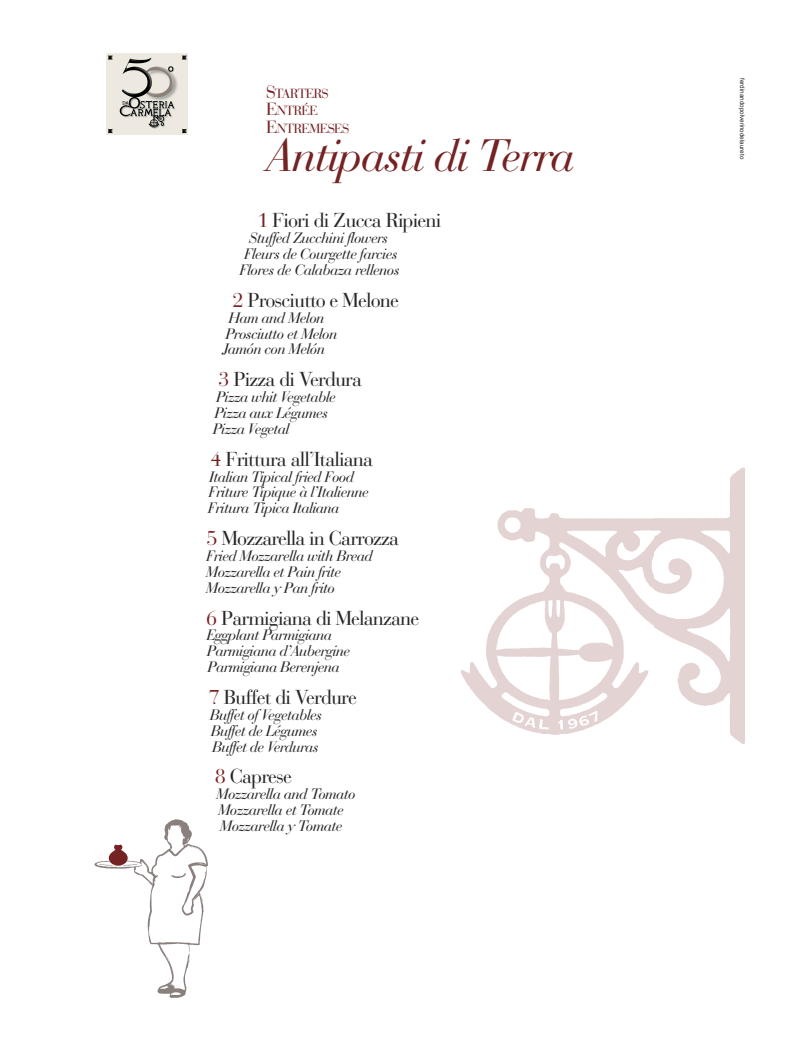
<style>
.page{position:relative;width:798px;height:1053px;background:#fff}
.page>*{position:absolute;margin:0;border:0;box-sizing:border-box;transform-origin:0 0}
.t1{font:italic 45px "Bauer Bodoni";letter-spacing:-.045em;color:#752223}
.t2{font:20px "Bauer Bodoni";letter-spacing:-.045em;color:#272627}
.t3{font:italic 15px/15.9px "Bauer Bodoni";letter-spacing:-.045em;color:#272627}
.t4{font:13.12px/17.5px "Bauer Bodoni";letter-spacing:-.06em;color:#752223}
.t5{font:6.25px "Helvetica";color:#272627}
.s1{font-size:17.5px}
.s2{color:#752223}
</style>
<div class="page">
<img style="left:94px;top:819px;width:114px;height:179px">
<img style="left:461px;top:508px;width:193px;height:227px">
<img style="left:106px;top:53px;width:82px;height:82px">
<svg style="left:109px;top:844px;width:19px;height:21px"></svg>
<img style="left:654px;top:467px;width:90px;height:277px">
<svg style="left:669px;top:531px;width:13px;height:14px"></svg>
<svg style="left:669px;top:611px;width:13px;height:13px"></svg>
<svg style="left:669px;top:690px;width:13px;height:14px"></svg>
<p class="t4" style="left:266px;top:86px;width:85px"><span class="s1">S</span>TARTERS<br><span class="s1">E</span>NTRÉE<br><span class="s1">E</span>NTREMESES</p>
<h1 class="t1" style="left:266px;top:140px;width:310px">Antipasti di Terra</h1>
<h2 class="t2" style="left:257px;top:213px;width:185px"><span class="s2">1</span> Fiori di Zucca Ripieni</h2>
<p class="t3" style="left:239px;top:232px;width:162px;text-align:center">Stuffed Zucchiniflowers<br>Fleurs de Courgette farcies<br>Flores de Calabaza rellenos</p>
<h2 class="t2" style="left:232px;top:293px;width:168px"><span class="s2">2</span> Prosciutto e Melone</h2>
<p class="t3" style="left:223px;top:311px;width:116px;text-indent:6px">Ham and Melon<br>Prosciutto et Melon<br>Jamón con Melón</p>
<h2 class="t2" style="left:218px;top:372px;width:145px"><span class="s2">3</span> Pizza di Verdura</h2>
<p class="t3" style="left:213px;top:391px;width:125px">Pizza whit Vegetable<br>Pizza aux Légumes<br>Pizza Vegetal</p>
<h2 class="t2" style="left:210px;top:451px;width:164px"><span class="s2">4</span> Frittura all’Italiana</h2>
<p class="t3" style="left:208px;top:470px;width:162px">Italian Tipical fried Food<br>Friture Tipique à l’Italienne<br>Fritura Tipica Italiana</p>
<h2 class="t2" style="left:206px;top:531px;width:194px"><span class="s2">5</span> Mozzarella in Carrozza</h2>
<p class="t3" style="left:206px;top:549px;width:168px">Fried Mozzarella with Bread<br>Mozzarella et Pain frite<br>Mozzarella y Pan frito</p>
<h2 class="t2" style="left:206px;top:610px;width:214px"><span class="s2">6</span> Parmigiana di Melanzane</h2>
<p class="t3" style="left:206px;top:629px;width:145px">Eggplant Parmigiana<br>Parmigiana d’Aubergine<br>Parmigiana Berenjena</p>
<h2 class="t2" style="left:209px;top:689px;width:149px"><span class="s2">7</span> Buffet di Verdure</h2>
<p class="t3" style="left:210px;top:708px;width:114px">Buffet of Vegetables<br>Buffet de Légumes<br>Buffet de Verduras</p>
<h2 class="t2" style="left:215px;top:769px;width:79px"><span class="s2">8</span> Caprese</h2>
<p class="t3" style="left:216px;top:788px;width:141px">Mozzarella and Tomato<br>Mozzarella et Tomate<br>Mozzarella y Tomate</p>
<p class="t5" style="left:744px;top:78px;width:82px;rotate:90deg">ferdinandopolverinodelaureto</p>
</div>
